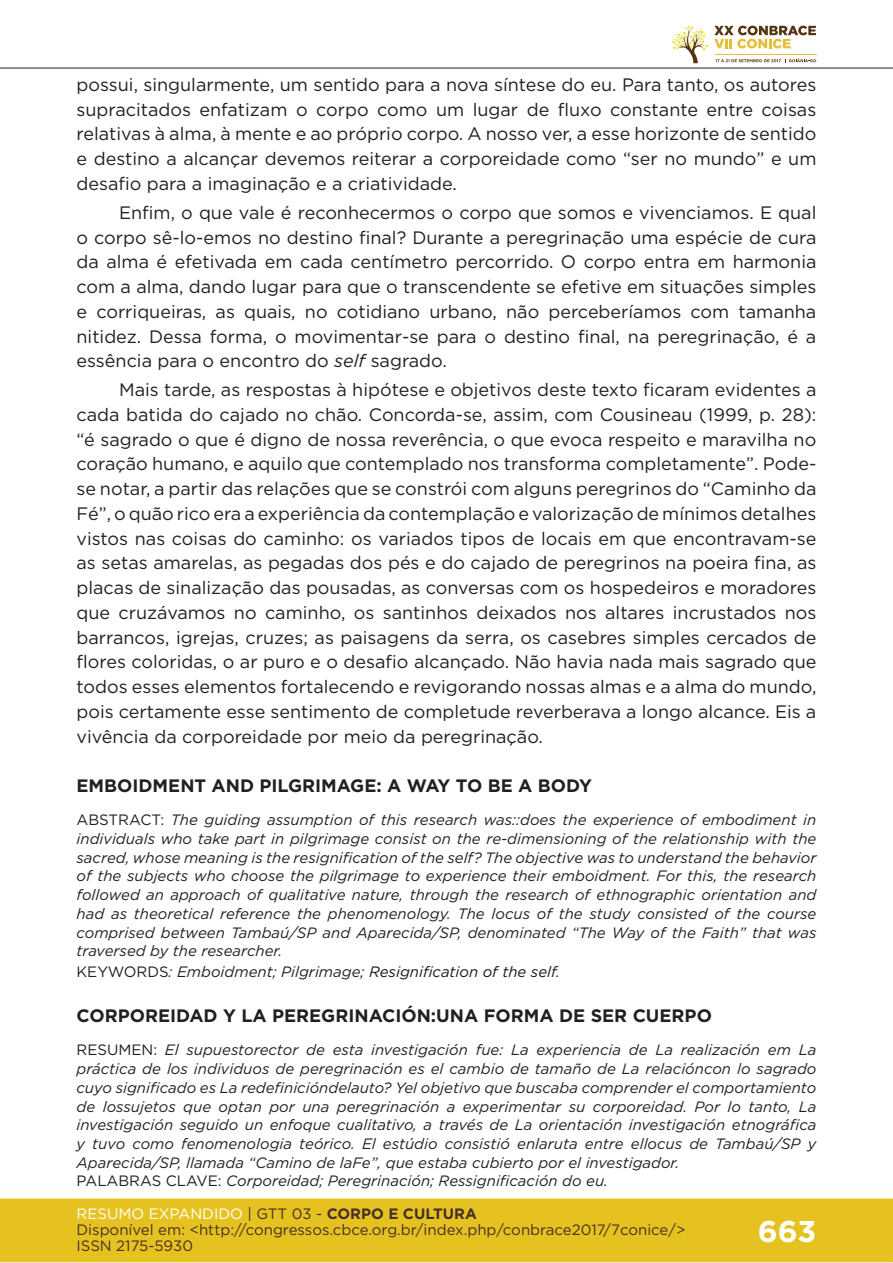
<style>
.page{position:relative;width:893px;height:1263px;background:#fff}
.page>*{position:absolute;margin:0;border:0;box-sizing:border-box;transform-origin:0 0}
.t1{font:700 30px "Gotham";color:#fff}
.t2{font:18px/24.8px "Gotham";color:#231f20;text-align:justify}
.t3{font:700 18px "Gotham";color:#231f20}
.t4{font:italic 15px/18.8px "Gotham";color:#231f20;text-align:justify}
.t5{font:15px/16px "Gotham";color:#462f2a}
.t6{font:italic 15px "Gotham";color:#14171a}
.s1{font-style:italic}
.s2{font-style:normal}
.s3{font-style:normal;color:#231f20}
.s4{color:#231f20}
.s5{color:#fff}
.s6{color:#442f2a}
.s7{font-weight:700;color:#442f2a}
</style>
<div class="page">
<div style="left:0;top:1198px;width:893px;height:64px;background:#e6c221;border:2px solid #e6c221"></div>
<hr style="left:0;top:67px;width:893px;height:2px;background:#442f2a">
<svg style="left:672px;top:26px;width:144px;height:37px"></svg>
<p class="t2" style="left:77px;top:72px;width:741px">possui, singularmente, um sentido para a nova síntese do eu. Para tanto, os autores supracitados enfatizam o corpo como um lugar de fluxo constante entre coisas relativas à alma, à mente e ao próprio corpo. A nosso ver, a esse horizonte de sentido e destino a alcançar devemos reiterar a corporeidade como “ser no mundo” e um desafio para a imaginação e a criatividade.</p>
<p class="t2" style="left:77px;top:200px;width:741px;text-indent:43px">Enfim, o que vale é reconhecermos o corpo que somos e vivenciamos. E qual o corpo sê-lo-emos no destino final? Durante a peregrinação uma espécie de cura da alma é efetivada em cada centímetro percorrido. O corpo entra em harmonia com a alma, dando lugar para que o transcendente se efetive em situações simples e corriqueiras, as quais, no cotidiano urbano, não perceberíamos com tamanha nitidez. Dessa forma, o movimentar-se para o destino final, na peregrinação, é a essência para o encontro do <span class="s1">self</span> sagrado.</p>
<p class="t2" style="left:77px;top:377px;width:741px;text-indent:43px">Mais tarde, as respostas à hipótese e objetivos deste texto ficaram evidentes a cada batida do cajado no chão. Concorda-se, assim, com Cousineau (1999, p. 28): “é sagrado o que é digno de nossa reverência, o que evoca respeito e maravilha no coração humano, e aquilo que contemplado nos transforma completamente”. Pode&shy;se notar, a partir das relações que se constrói com alguns peregrinos do “Caminho da Fé”, o quão rico era a experiência da contemplação e valorização de mínimos detalhes vistos nas coisas do caminho: os variados tipos de locais em que encontravam-se as setas amarelas, as pegadas dos pés e do cajado de peregrinos na poeira fina, as placas de sinalização das pousadas, as conversas com os hospedeiros e moradores que cruzávamos no caminho, os santinhos deixados nos altares incrustados nos barrancos, igrejas, cruzes; as paisagens da serra, os casebres simples cercados de flores coloridas, o ar puro e o desafio alcançado. Não havia nada mais sagrado que todos esses elementos fortalecendo e revigorando nossas almas e a alma do mundo, pois certamente esse sentimento de completude reverberava a longo alcance. Eis a vivência da corporeidade por meio da peregrinação.</p>
<p class="t3" style="left:77px;top:773px;width:517px">EMBOIDMENT AND PILGRIMAGE: A WAY TO BE A BODY</p>
<p class="t4" style="left:77px;top:810px;width:741px"><span class="s2">ABSTRACT:</span> The guiding assumption of this research was::does the experience of embodiment in individuals who take part in pilgrimage consist on the re-dimensioning of the relationship with the sacred, whose meaning is the resignification of the self? The objective was to understand the behavior of the subjects who choose the pilgrimage to experience their emboidment. For this, the research followed an approach of qualitative nature, through the research of ethnographic orientation and had as theoretical reference the phenomenology. The locus of the study consisted of the course comprised between Tambaú/SP and Aparecida/SP, denominated “The Way of the Faith” that was traversed by the researcher.</p>
<p class="t6" style="left:77px;top:962px;width:485px"><span class="s3">KEYWORDS</span><span class="s4">: Emboidment; Pilgrimage;</span> Resignification of the self.</p>
<p class="t3" style="left:77px;top:1003px;width:637px">CORPOREIDAD Y LA PEREGRINACIÓN:UNA FORMA DE SER CUERPO</p>
<p class="t4" style="left:77px;top:1040px;width:741px;text-align:left"><span class="s2">RESUMEN:</span> El supuestorector de esta investigación fue: La experiencia de La realización em La práctica de los individuos de peregrinación es el cambio de tamaño de La relacióncon lo sagrado cuyo significado es La redefinicióndelauto? Yel objetivo que buscaba comprender el comportamiento de lossujetos que optan por una peregrinación a experimentar su corporeidad. Por lo tanto, La investigación seguido un enfoque cualitativo, a través de La orientación investigación etnográfica y tuvo como fenomenologia teórico. El estúdio consistió enlaruta entre ellocus de Tambaú/SP y Aparecida/SP, llamada “Camino de laFe”, que estaba cubierto por el investigador.<br><span class="s2">PALABRAS CLAVE:</span> Corporeidad; Peregrinación; Ressignificación do eu.</p>
<p class="t5" style="left:77px;top:1205px;width:610px"><span class="s5">RESUMO EXPANDIDO</span> <span class="s6">| GTT 03 -</span> <span class="s7">CORPO E CULTURA<br></span>Disponível em: &lt;http://congressos.cbce.org.br/index.php/conbrace2017/7conice/&gt;<br>ISSN 2175-5930</p>
<h1 class="t1" style="left:758px;top:1212px;width:60px">663</h1>
</div>
